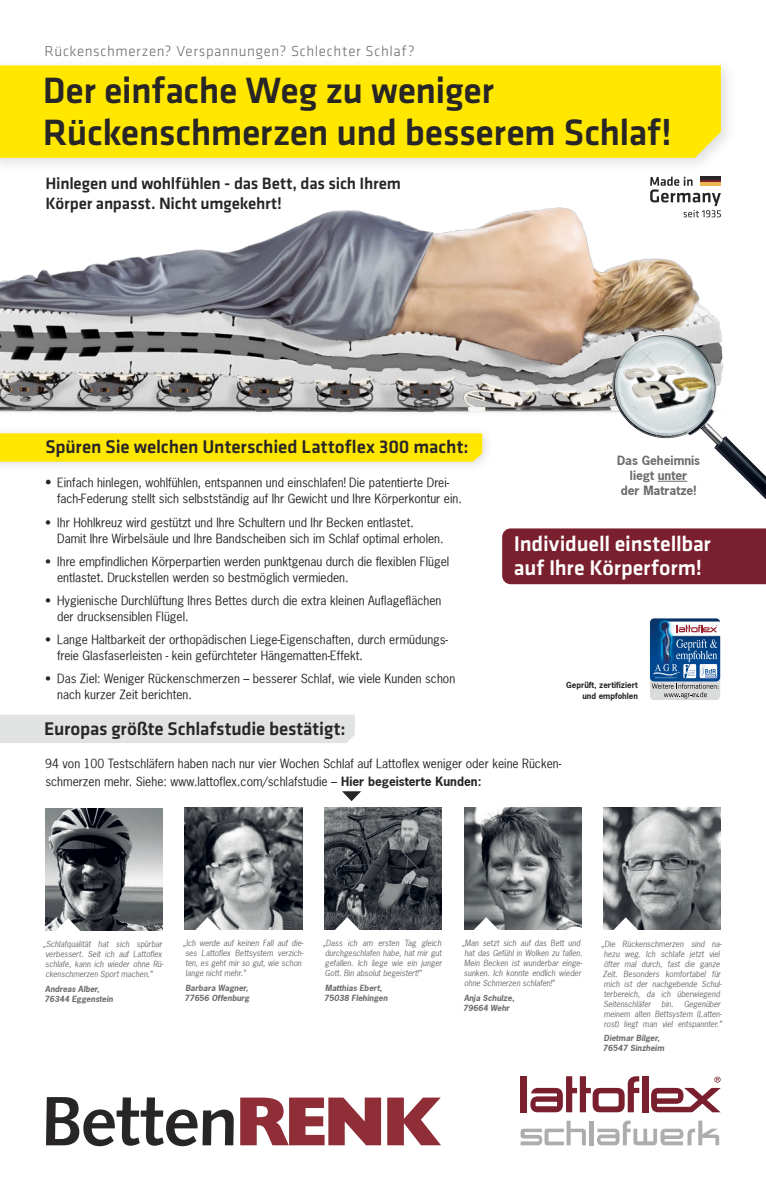
<style>
.page{position:relative;width:766px;height:1191px;background:#fff}
.page>*{position:absolute;margin:0;border:0;box-sizing:border-box;transform-origin:0 0}
.t1{font:500 38px/42px "Klavika Basic";letter-spacing:-.01em;color:#282527}
.t2{font:500 22px/23.1px "Klavika Basic";letter-spacing:-.005em;color:#fff}
.t3{font:500 19px "Klavika Basic";letter-spacing:-.005em;color:#282527}
.t4{font:500 17px/20px "Klavika Basic";letter-spacing:-.01em;color:#282527}
.t5{font:300 15px "Klavika Basic";letter-spacing:.04em;color:#6c6b6d}
.t6{font:12px/16px "News Gothic";color:#282527}
.t7{font:700 12px/15px "News Gothic";color:#6c6b6d;text-align:center}
.t8{font:italic 8px/10px "News Gothic";color:#6c6b6d}
.t9{font:italic 700 8px/10px "News Gothic";color:#6c6b6d}
.t10{font:700 8px/10.8px "News Gothic";color:#282527;text-align:right}
.s1{font-size:13px}
.s2{font-weight:700}
</style>
<div class="page">
<svg style="left:46px;top:1097px;width:188px;height:49px"></svg>
<svg style="left:240px;top:1097px;width:201px;height:48px"></svg>
<img style="left:603px;top:808px;width:117px;height:121px">
<div style="left:0;top:715px;width:355px;height:28px;background:#e1e2e2"></div>
<svg style="left:342px;top:791px;width:19px;height:10px"></svg>
<svg style="left:613px;top:917px;width:25px;height:13px"></svg>
<img style="left:45px;top:808px;width:117px;height:122px">
<svg style="left:55px;top:918px;width:25px;height:13px"></svg>
<img style="left:185px;top:807px;width:117px;height:122px">
<svg style="left:195px;top:917px;width:25px;height:13px"></svg>
<img style="left:324px;top:807px;width:118px;height:122px">
<svg style="left:334px;top:917px;width:26px;height:13px"></svg>
<img style="left:464px;top:807px;width:117px;height:122px">
<svg style="left:473px;top:917px;width:25px;height:13px"></svg>
<hr style="left:589px;top:1120px;width:4px;height:25px;background:#adadaf">
<svg style="left:597px;top:1120px;width:122px;height:25px"></svg>
<svg style="left:520px;top:1120px;width:65px;height:25px"></svg>
<div style="left:520px;top:1076px;width:6px;height:36px;background:#7a1f2d"></div>
<div style="left:642px;top:1076px;width:6px;height:36px;background:#7a1f2d"></div>
<svg style="left:651px;top:1076px;width:69px;height:36px"></svg>
<svg style="left:530px;top:1076px;width:109px;height:36px"></svg>
<img style="left:0;top:176px;width:723px;height:237px">
<hr style="left:657px;top:481px;width:30px;height:1px;background:#6c6b6d">
<svg style="left:650px;top:176px;width:70px;height:41px"></svg>
<div style="left:0;top:57px;width:737px;height:117px;background:#282527;opacity:.15"></div>
<div style="left:0;top:65px;width:720px;height:93px;background:#ffe700"></div>
<div style="left:0;top:426px;width:493px;height:47px;background:#282527;opacity:.15"></div>
<svg style="left:0;top:433px;width:482px;height:29px;background:#fee705"></svg>
<div style="left:649px;top:637px;width:71px;height:63px;background:#dadbdb;border-radius:4px"></div>
<img style="left:649px;top:618px;width:71px;height:63px">
<svg style="left:676px;top:625px;width:41px;height:7px"></svg>
<svg style="left:651px;top:639px;width:67px;height:59px"></svg>
<div style="left:502px;top:528px;width:263px;height:56px;background:#7a1f2d"></div>
<img style="left:714px;top:436px;width:51px;height:63px">
<img style="left:703px;top:353px;width:12px;height:2px">
<img style="left:633px;top:334px;width:34px;height:10px">
<img style="left:635px;top:336px;width:31px;height:10px">
<img style="left:619px;top:343px;width:15px;height:2px">
<img style="left:636px;top:346px;width:10px;height:9px">
<img style="left:619px;top:345px;width:17px;height:10px">
<img style="left:667px;top:334px;width:36px;height:3px">
<img style="left:646px;top:338px;width:18px;height:17px">
<img style="left:664px;top:337px;width:39px;height:18px">
<svg style="left:612px;top:355px;width:114px;height:93px"></svg>
<img style="left:617px;top:360px;width:99px;height:58px">
<p class="t5" style="left:45px;top:42px;width:371px">Rückenschmerzen? Verspannungen? Schlechter Schlaf?</p>
<h1 class="t1" style="left:43px;top:68px;width:630px">Der einfache Weg zu weniger<br>Rückenschmerzen und besserem Schlaf!</h1>
<h3 class="t4" style="left:45px;top:173px;width:357px">Hinlegen und wohlfühlen - das Bett, das sich Ihrem<br>Körper anpasst. Nicht umgekehrt!</h3>
<h3 class="t3" style="left:45px;top:434px;width:425px">Spüren Sie welchen Unterschied Lattoflex 300 macht:</h3>
<p class="t6" style="left:57px;top:475px;width:406px;text-indent:-12px"><span class="s1">•</span> Einfach hinlegen, wohlfühlen, entspannen und einschlafen! Die patentierte Drei&shy;fach-Federung stellt sich selbstständig auf Ihr Gewicht und Ihre Körperkontur ein.</p>
<p class="t6" style="left:57px;top:514px;width:388px;text-indent:-12px">• Ihr Hohlkreuz wird gestützt und Ihre Schultern und Ihr Becken entlastet.<br>Damit Ihre Wirbelsäule und Ihre Bandscheiben sich im Schlaf optimal erholen.</p>
<p class="t6" style="left:57px;top:553px;width:393px;text-indent:-12px">• Ihre empfindlichen Körperpartien werden punktgenau durch die flexiblen Flügel entlastet. Druckstellen werden so bestmöglich vermieden.</p>
<p class="t6" style="left:57px;top:592px;width:385px;text-indent:-12px">• Hygienische Durchlüftung Ihres Bettes durch die extra kleinen Auflageflächen der drucksensiblen Flügel.</p>
<p class="t6" style="left:57px;top:631px;width:392px;text-indent:-12px">• Lange Haltbarkeit der orthopädischen Liege-Eigenschaften, durch ermüdungs&shy;freie Glasfaserleisten - kein gefürchteter Hängematten-Effekt.</p>
<p class="t6" style="left:57px;top:670px;width:399px;text-indent:-12px">• Das Ziel: Weniger Rückenschmerzen – besserer Schlaf, wie viele Kunden schon nach kurzer Zeit berichten.</p>
<h3 class="t3" style="left:44px;top:716px;width:303px">Europas größte Schlafstudie bestätigt:</h3>
<p class="t7" style="left:617px;top:453px;width:84px">Das Geheimnis liegt unter<br>der Matratze!</p>
<h2 class="t2" style="left:513px;top:532px;width:198px">Individuell einstellbar auf Ihre Körperform!</h2>
<p class="t10" style="left:566px;top:679px;width:73px">Geprüft, zertifiziert und empfohlen</p>
<p class="t6" style="left:45px;top:755px;width:517px;line-height:17.5px">94 von 100 Testschläfern haben nach nur vier Wochen Schlaf auf Lattoflex weniger oder keine Rücken&shy;schmerzen mehr. Siehe: www.lattoflex.com/schlafstudie – <span class="s2">Hier begeisterte Kunden:</span></p>
<p class="t8" style="left:43px;top:939px;width:122px">„Schlafqualität hat sich spürbar verbessert. Seit ich auf Lattoflex schlafe, kann ich wieder ohne Rü&shy;ckenschmerzen Sport machen.”</p>
<p class="t9" style="left:44px;top:983px;width:70px">Andreas Alber,<br>76344 Eggenstein</p>
<p class="t8" style="left:183px;top:938px;width:122px">„Ich werde auf keinen Fall auf die&shy;ses Lattoflex Bettsystem verzich&shy;ten, es geht mir so gut, wie schon lange nicht mehr.”</p>
<p class="t9" style="left:184px;top:982px;width:66px">Barbara Wagner,<br>77656 Offenburg</p>
<p class="t8" style="left:323px;top:938px;width:120px;text-align:justify">„Dass ich am ersten Tag gleich durchgeschlafen habe, hat mir gut gefallen. Ich liege wie ein junger Gott. Bin absolut begeistert!”</p>
<p class="t9" style="left:324px;top:982px;width:65px">Matthias Ebert,<br>75038 Flehingen</p>
<p class="t8" style="left:462px;top:938px;width:122px">„Man setzt sich auf das Bett und hat das Gefühl in Wolken zu fallen.<br>Mein Becken ist wunderbar einge&shy;sunken. Ich konnte endlich wieder ohne Schmerzen schlafen!”</p>
<p class="t9" style="left:463px;top:992px;width:53px">Anja Schulze,<br>79664 Wehr</p>
<p class="t8" style="left:601px;top:938px;width:122px">„Die Rückenschmerzen sind na&shy;hezu weg. Ich schlafe jetzt viel öfter mal durch, fast die ganze<br>Zeit. Besonders komfortabel für mich ist der nachgebende Schul&shy;terbereich, da ich überwiegend<br>Seitenschläfer</p>
<p class="t8" style="left:603px;top:998px;width:120px;text-indent:80px">Gegenüber meinem alten Bettsystem (Latten&shy;rost) liegt man viel entspannter.”</p>
<p class="t9" style="left:602px;top:1032px;width:63px">Dietmar Bilger,<br>76547 Sinzheim</p>
<p class="t8" style="left:661px;top:998px;width:14px">bin.</p>
</div>
